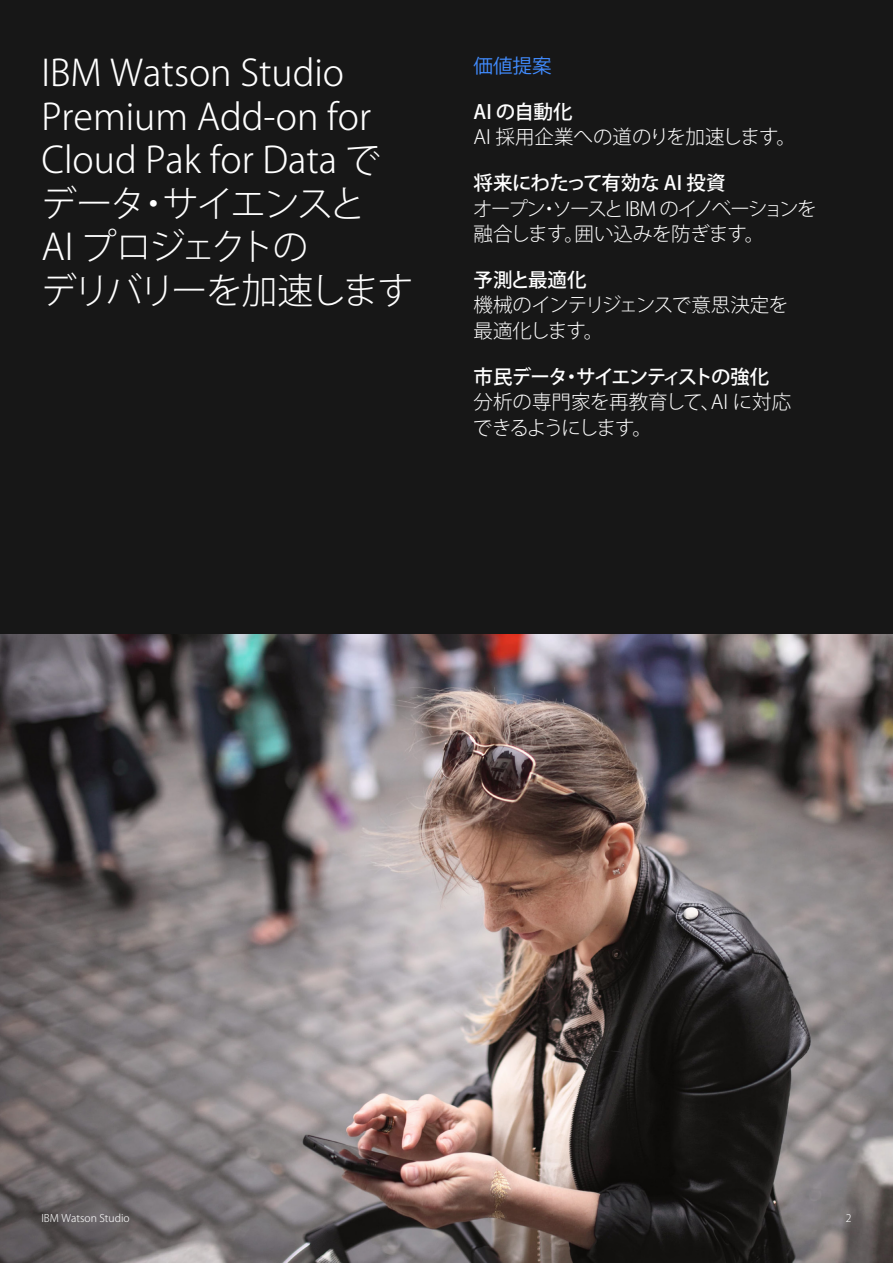
<style>
.page{position:relative;width:893px;height:1263px;background:#fff}
.page>*{position:absolute;margin:0;border:0;box-sizing:border-box;transform-origin:0 0}
.t1{font:300 36px/43.5px "Koz Go Pr 6 N";color:#fff}
.t2{font:300 19.5px/25.5px "Koz Go Pr 6 N";letter-spacing:-.07em;color:#fff}
.t3{font:300 19.5px/25.5px "Koz Go Pr 6 N";letter-spacing:-.02em;color:#fff}
.t4{font:500 19.5px "Koz Go Pr 6 N";letter-spacing:-.035em;color:#fff}
.t5{font:300 19.5px/25.5px "Koz Go Pr 6 N";letter-spacing:-.04em;color:#fff}
.t6{font:300 19.5px "Koz Go Pr 6 N";color:#fff}
.t7{font:500 19.5px "Koz Go Pr 6 N";letter-spacing:-.08em;color:#fff}
.t8{font:19.5px "Koz Go Pr 6 N";color:#418cff}
.t9{font:300 10.5px "Koz Go Pr 6 N";color:#fff}
</style>
<div class="page">
<img style="left:0;top:634px;width:893px;height:629px">
<div style="left:0;top:0;width:893px;height:634px;background:#171717"></div>
<p class="t1" style="left:41px;top:52px;width:374px">IBM Watson Studio<br>Premium Add-on for<br>Cloud Pak for Data でデータ・サイエンスと<br>AI プロジェクトの<br>デリバリーを加速します</p>
<p class="t8" style="left:473px;top:55px;width:79px">価値提案</p>
<p class="t4" style="left:473px;top:101px;width:101px">AI の自動化</p>
<p class="t6" style="left:473px;top:126px;width:324px">AI 採用企業への道のりを加速します。</p>
<p class="t4" style="left:473px;top:172px;width:254px">将来にわたって有効な AI 投資</p>
<p class="t2" style="left:473px;top:196px;width:345px">オープン・ソースと IBM のイノベーションを融合します。囲い込みを防ぎます。</p>
<p class="t4" style="left:473px;top:269px;width:115px">予測と最適化</p>
<p class="t5" style="left:473px;top:293px;width:316px">機械のインテリジェンスで意思決定を最適化します。</p>
<p class="t7" style="left:473px;top:365px;width:297px">市民データ・サイエンティストの強化</p>
<p class="t3" style="left:473px;top:390px;width:320px">分析の専門家を再教育して、AI に対応できるようにします。</p>
<p class="t9" style="left:41px;top:1213px;width:90px">IBM Watson Studio</p>
<p class="t9" style="left:846px;top:1213px;width:7px">2</p>
</div>
